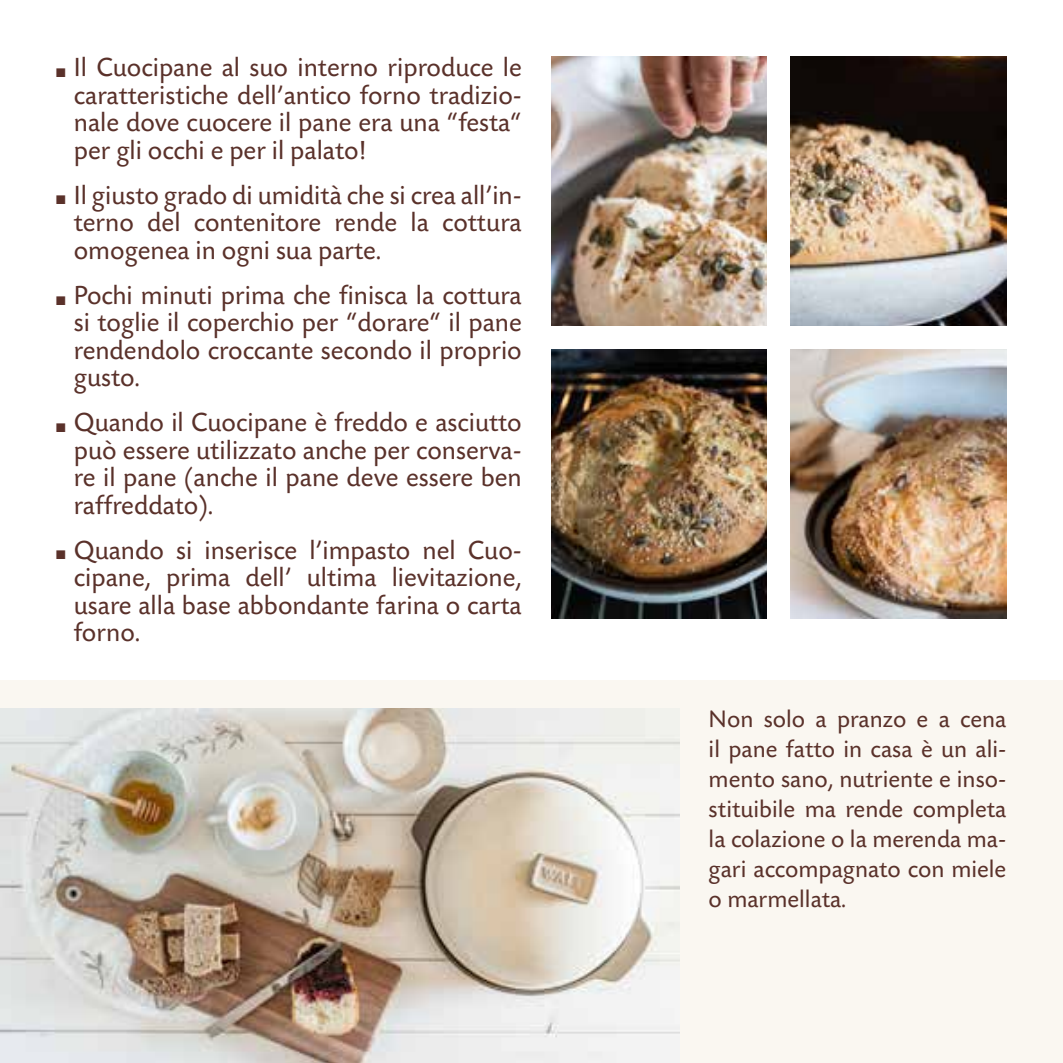
<style>
.page{position:relative;width:1063px;height:1063px;background:#fff}
.page>*{position:absolute;margin:0;border:0;box-sizing:border-box;transform-origin:0 0}
.t1{font:27.5px/27.5px "Today SB";color:#5a312a;text-align:justify}
.t2{font:25px/30px "Today SB";color:#5a312a;text-align:justify}
.t3{font:12.5px "Zapf Dingbats ITC";color:#5a312a}
</style>
<div class="page">
<div style="left:0;top:680px;width:1063px;height:383px;background:#faf7f1"></div>
<img style="left:551px;top:349px;width:216px;height:269px">
<img style="left:791px;top:349px;width:215px;height:269px">
<img style="left:551px;top:57px;width:216px;height:269px">
<img style="left:791px;top:57px;width:215px;height:269px">
<img style="left:0;top:709px;width:680px;height:354px">
<p class="t3" style="left:56px;top:67px;width:11px">■</p>
<p class="t3" style="left:56px;top:194px;width:11px">■</p>
<p class="t3" style="left:56px;top:295px;width:11px">■</p>
<p class="t3" style="left:56px;top:422px;width:11px">■</p>
<p class="t3" style="left:56px;top:549px;width:11px">■</p>
<p class="t1" style="left:74px;top:55px;width:449px">Il Cuocipane al suo interno riproduce le caratteristiche dell’antico forno tradizio&shy;nale dove cuocere il pane era una “festa“ per gli occhi e per il palato!</p>
<p class="t1" style="left:74px;top:182px;width:449px">Il giusto grado di umidità che si crea all’in&shy;terno del contenitore rende la cottura omogenea in ogni sua parte.</p>
<p class="t1" style="left:74px;top:282px;width:450px">Pochi minuti prima che finisca la cottura si toglie il coperchio per “dorare“ il pane rendendolo croccante secondo il proprio gusto.</p>
<p class="t1" style="left:74px;top:410px;width:449px">Quando il Cuocipane è freddo e asciutto può essere utilizzato anche per conserva&shy;re il pane (anche il pane deve essere ben raffreddato).</p>
<p class="t1" style="left:74px;top:537px;width:449px">Quando si inserisce l’impasto nel Cuo&shy;cipane, prima dell’ ultima lievitazione, usare alla base abbondante farina o carta forno.</p>
<p class="t2" style="left:709px;top:704px;width:299px">Non solo a pranzo e a cena il pane fatto in casa è un ali&shy;mento sano, nutriente e inso&shy;stituibile ma rende completa la colazione o la merenda ma&shy;gari accompagnato con miele o marmellata.</p>
</div>
